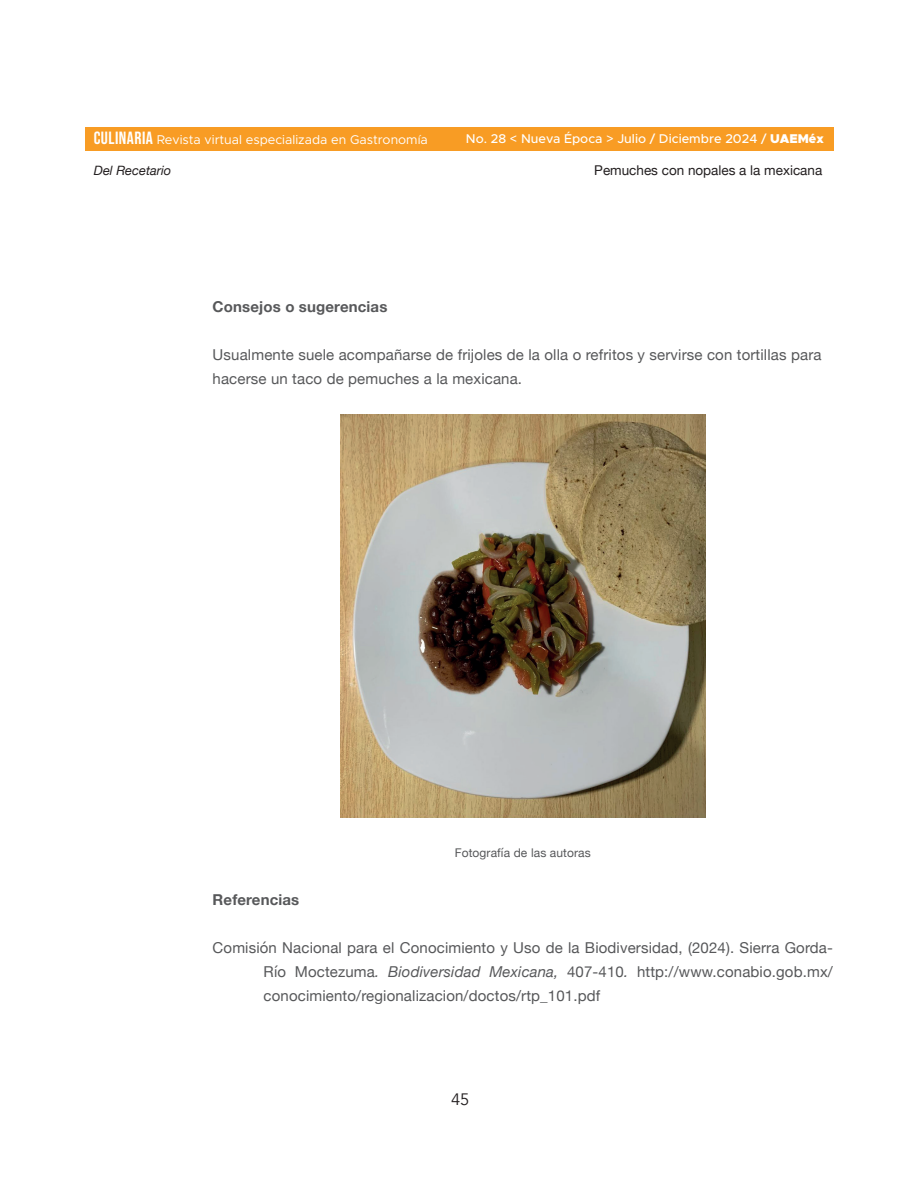
<style>
.page{position:relative;width:918px;height:1188px;background:#fff}
.page>*{position:absolute;margin:0;border:0;box-sizing:border-box;transform-origin:0 0}
.t1{font:16.5px "Avenir";color:#231f20}
.t2{font:15px/24px "Helvetica Neue";letter-spacing:.01em;color:#57585a}
.t3{font:700 15px "Helvetica Neue";letter-spacing:.01em;color:#57585a}
.t4{font:13.5px "Helvetica Neue";color:#231f20}
.t5{font:italic 12.9px "Helvetica Neue";color:#231f20}
.t6{font:12.75px "Metropolis";color:#fff}
.t7{font:500 12.75px "Metropolis";color:#fff}
.t8{font:12px "Helvetica Neue";letter-spacing:.01em;color:#57585a}
.s1{font-family:"Bebas Neue";font-size:17.7px}
.s2{font-weight:900}
.s3{font-style:italic}
</style>
<div class="page">
<div style="left:85px;top:128px;width:748px;height:23px;background:#f89c24"></div>
<img style="left:340px;top:415px;width:365px;height:403px">
<p class="t6" style="left:94px;top:132px;width:336px"><span class="s1">CULINARIA</span> Revista virtual especializada en Gastronomía</p>
<p class="t7" style="left:466px;top:131px;width:359px">No. 28 &lt; Nueva Época &gt; Julio / Diciembre 2024 / <span class="s2">UAEMéx</span></p>
<p class="t5" style="left:94px;top:161px;width:79px">Del Recetario</p>
<p class="t4" style="left:594px;top:161px;width:230px">Pemuches con nopales a la mexicana</p>
<p class="t3" style="left:213px;top:295px;width:176px">Consejos o sugerencias</p>
<p class="t2" style="left:213px;top:344px;width:610px">Usualmente suele acompañarse de frijoles de la olla o refritos y servirse con tortillas para hacerse un taco de pemuches a la mexicana.</p>
<p class="t8" style="left:455px;top:844px;width:138px">Fotografía de las autoras</p>
<p class="t3" style="left:213px;top:888px;width:88px">Referencias</p>
<p class="t2" style="left:264px;top:936px;width:571px;text-align:justify;text-indent:-51px">Comisión Nacional para el Conocimiento y Uso de la Biodiversidad, (2024). Sierra Gorda-Río Moctezuma<span class="s3">. Biodiversidad Mexicana,</span> 407-410<span class="s3">.</span> http://www.conabio.gob.mx/ conocimiento/regionalizacion/doctos/rtp_101.pdf</p>
<p class="t1" style="left:451px;top:1090px;width:20px">45</p>
</div>
